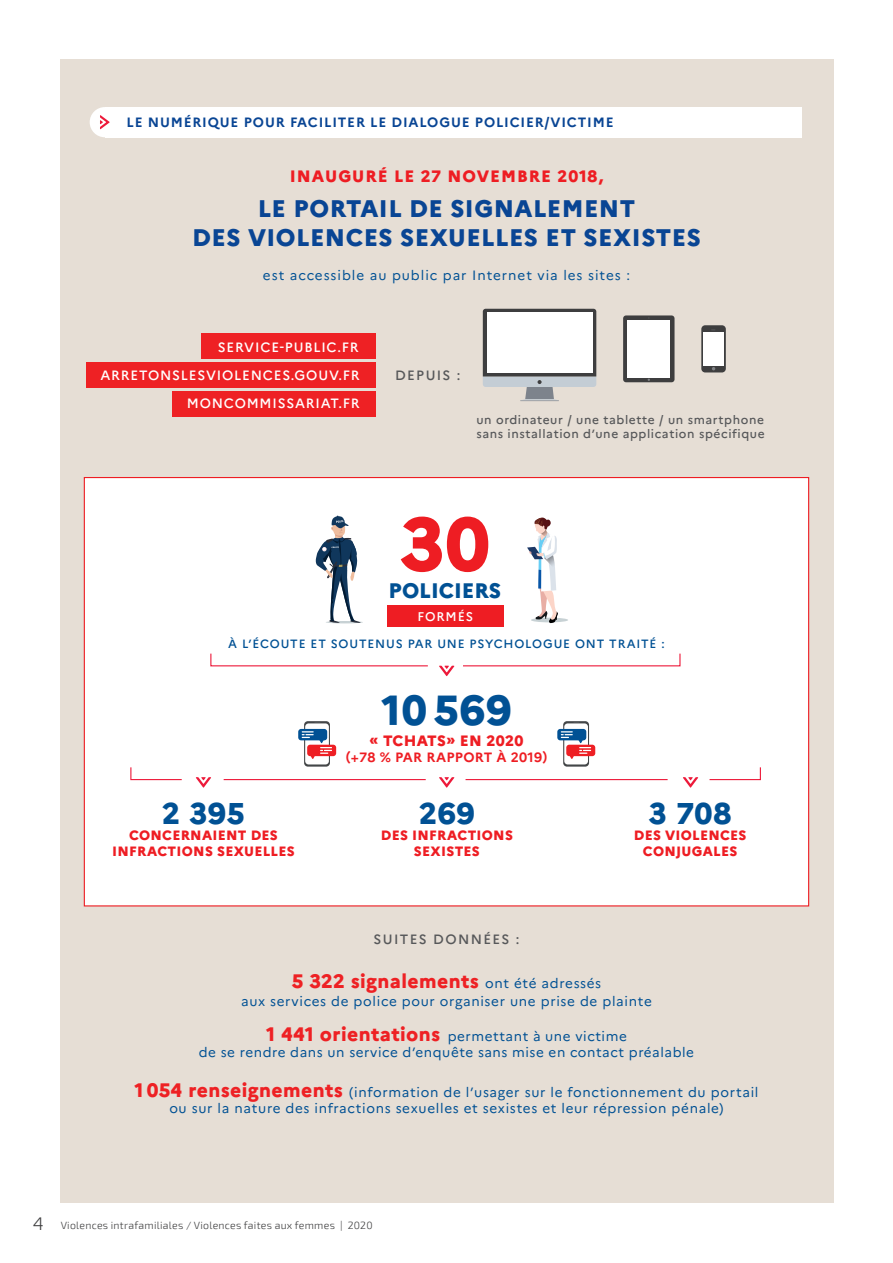
<style>
.page{position:relative;width:893px;height:1263px;background:#fff}
.page>*{position:absolute;margin:0;border:0;box-sizing:border-box;transform-origin:0 0}
.t1{font:800 75px "Marianne";color:#ee1d23}
.t2{font:800 42px "Marianne";color:#015194}
.t3{font:800 30px "Marianne";letter-spacing:.02em;color:#015194}
.t4{font:800 24px/28.8px "Marianne";letter-spacing:.02em;color:#094594;text-align:center}
.t5{font:800 21px "Marianne";color:#015194}
.t6{font:800 19.5px "Marianne";letter-spacing:.02em;color:#ee2124}
.t7{font:800 16.5px "Marianne";letter-spacing:.06em;color:#ee1d23}
.t8{font:800 15px "Marianne";letter-spacing:.02em;color:#ee1d23}
.t9{font:13.5px/16.2px "Marianne";letter-spacing:.05em;color:#015194;text-align:center}
.t10{font:800 13.5px/16.2px "Marianne";letter-spacing:.02em;color:#ee1d23;text-align:center}
.t11{font:500 13.5px/28.2px "Marianne";letter-spacing:.06em;color:#fff;text-align:right}
.t12{font:700 13.5px "Marianne";letter-spacing:.06em;color:#094594}
.t13{font:13.5px "Marianne";letter-spacing:.07em;color:#015194}
.t14{font:500 13.5px "Marianne";letter-spacing:.1em;color:#57585a}
.t15{font:700 13.5px "Marianne";letter-spacing:.02em;color:#ee1d23}
.t16{font:500 12.6px "Marianne";letter-spacing:.07em;color:#fff}
.t17{font:500 12px/14.4px "Marianne";letter-spacing:.05em;color:#57585a}
.t18{font:500 12px "Marianne";letter-spacing:.07em;color:#015194}
.t19{font:300 10.5px "Exo 2";letter-spacing:.025em;color:#3e3e3f}
.s1{font-weight:400;font-size:13.5px;color:#015194}
.s2{font-weight:800;font-size:19.5px;color:#ee2124}
.s3{font-family:"Marianne";font-size:18px}
</style>
<div class="page">
<div style="left:60px;top:60px;width:773px;height:1143px;background:#e6ded5"></div>
<div style="left:84px;top:477px;width:725px;height:429px;background:#fff;border:1px solid #ee1d23"></div>
<div style="left:105px;top:107px;width:696px;height:30px;background:#fff"></div>
<div style="left:90px;top:107px;width:30px;height:30px;background:#fff;border-radius:50%"></div>
<svg style="left:100px;top:115px;width:10px;height:14px"></svg>
<div style="left:201px;top:334px;width:175px;height:25px;background:#ee2124"></div>
<div style="left:86px;top:362px;width:290px;height:26px;background:#ee2124"></div>
<div style="left:172px;top:391px;width:204px;height:26px;background:#ee2124"></div>
<hr style="left:520px;top:400px;width:39px;height:1px;background:#7d838c">
<svg style="left:483px;top:309px;width:113px;height:91px;background:#dbdbdb"></svg>
<div style="left:623px;top:315px;width:51px;height:67px;background:#3e3e3f;border-radius:3px"></div>
<div style="left:628px;top:320px;width:42px;height:57px;background:#fff"></div>
<div style="left:701px;top:325px;width:25px;height:47px;background:#3e3e3f;border-radius:4px"></div>
<div style="left:703px;top:332px;width:21px;height:34px;background:#fff"></div>
<svg style="left:316px;top:516px;width:45px;height:107px"></svg>
<svg style="left:304px;top:721px;width:26px;height:46px"></svg>
<div style="left:305px;top:723px;width:24px;height:41px;background:#fff;border-radius:3px"></div>
<div style="left:298px;top:729px;width:29px;height:11px;background:#015194;border-radius:3px"></div>
<div style="left:307px;top:745px;width:29px;height:11px;background:#ee1f24;border-radius:3px"></div>
<svg style="left:302px;top:731px;width:30px;height:28px"></svg>
<svg style="left:563px;top:721px;width:26px;height:46px"></svg>
<div style="left:564px;top:723px;width:24px;height:41px;background:#fff;border-radius:3px"></div>
<div style="left:557px;top:729px;width:29px;height:11px;background:#015194;border-radius:3px"></div>
<div style="left:566px;top:745px;width:29px;height:11px;background:#ee1f24;border-radius:3px"></div>
<svg style="left:561px;top:731px;width:30px;height:28px"></svg>
<svg style="left:439px;top:777px;width:15px;height:11px"></svg>
<svg style="left:439px;top:666px;width:15px;height:10px"></svg>
<svg style="left:196px;top:777px;width:15px;height:11px"></svg>
<svg style="left:683px;top:777px;width:15px;height:11px"></svg>
<div style="left:387px;top:605px;width:116px;height:22px;background:#ee1d23"></div>
<svg style="left:210px;top:653px;width:218px;height:14px"></svg>
<hr style="left:466px;top:779px;width:202px;height:1px;background:#ed1a3a">
<hr style="left:224px;top:779px;width:202px;height:1px;background:#ed1a3a">
<svg style="left:709px;top:767px;width:52px;height:14px"></svg>
<svg style="left:130px;top:767px;width:52px;height:14px"></svg>
<svg style="left:463px;top:653px;width:218px;height:14px"></svg>
<hr style="left:531px;top:618px;width:37px;height:4px;background:#c7d1d4;border-radius:50%">
<svg style="left:527px;top:517px;width:31px;height:106px"></svg>
<p class="t12" style="left:127px;top:114px;width:488px">LE NUMÉRIQUE POUR FACILITER LE DIALOGUE POLICIER/VICTIME</p>
<p class="t7" style="left:290px;top:166px;width:315px">INAUGURÉ LE 27 NOVEMBRE 2018,</p>
<h3 class="t4" style="left:192px;top:194px;width:510px">LE PORTAIL DE SIGNALEMENT<br>DES VIOLENCES SEXUELLES ET SEXISTES</h3>
<p class="t13" style="left:263px;top:267px;width:368px">est accessible au public par Internet via les sites :</p>
<p class="t11" style="left:100px;top:333px;width:261px">SERVICE-PUBLIC.FR<br>ARRETONSLESVIOLENCES.GOUV.FR<br>MONCOMMISSARIAT.FR</p>
<p class="t14" style="left:395px;top:367px;width:67px">DEPUIS :</p>
<p class="t17" style="left:476px;top:413px;width:290px">un ordinateur / une tablette / un smartphone sans installation d’une application spécifique</p>
<h1 class="t1" style="left:400px;top:498px;width:91px">30</h1>
<h3 class="t5" style="left:388px;top:578px;width:114px">POLICIERS</h3>
<p class="t18" style="left:228px;top:636px;width:438px">À L’ÉCOUTE ET SOUTENUS PAR UNE PSYCHOLOGUE ONT TRAITÉ :</p>
<p class="t16" style="left:417px;top:609px;width:57px">FORMÉS</p>
<h3 class="t3" style="left:162px;top:795px;width:84px">2 395</h3>
<p class="t10" style="left:112px;top:827px;width:184px">CONCERNAIENT DES<br>INFRACTIONS SEXUELLES</p>
<h2 class="t2" style="left:381px;top:684px;width:132px">10 569</h2>
<p class="t8" style="left:370px;top:732px;width:155px">« TCHATS» EN 2020</p>
<p class="t15" style="left:346px;top:749px;width:203px">(+78 % PAR RAPPORT À 2019)</p>
<h3 class="t3" style="left:419px;top:795px;width:57px">269</h3>
<p class="t10" style="left:381px;top:827px;width:134px">DES INFRACTIONS<br>SEXISTES</p>
<p class="t14" style="left:374px;top:931px;width:147px">SUITES DONNÉES :</p>
<h3 class="t3" style="left:649px;top:795px;width:84px">3 708</h3>
<p class="t10" style="left:634px;top:827px;width:114px">DES VIOLENCES<br>CONJUGALES</p>
<h3 class="t6" style="left:292px;top:969px;width:311px">5 322 signalements <span class="s1">ont été adressés</span></h3>
<p class="t9" style="left:241px;top:992px;width:412px">aux services de police pour organiser une prise de plainte</p>
<p class="t9" style="left:199px;top:1028px;width:497px"><span class="s2">1 441 orientations</span> permettant à une victime<br>de se rendre dans un service d’enquête sans mise en contact préalable</p>
<p class="t9" style="left:134px;top:1084px;width:626px"><span class="s2">1 054 renseignements</span> (information de l’usager sur le fonctionnement du portail ou sur la nature des infractions sexuelles et sexistes et leur répression pénale)</p>
<p class="t19" style="left:33px;top:1219px;width:341px"><span class="s3">4</span> Violences intrafamiliales / Violences faites aux femmes | 2020</p>
</div>
